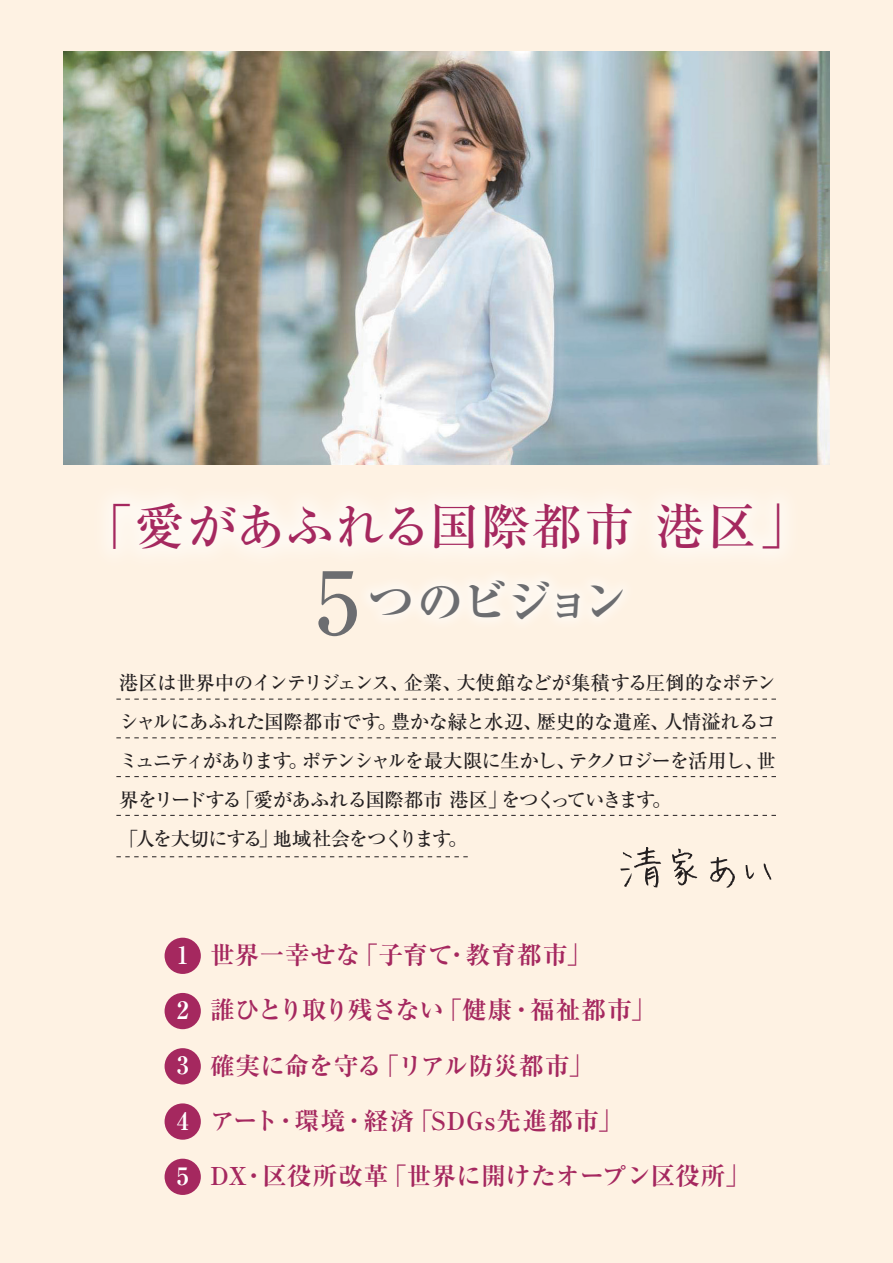
<style>
.page{position:relative;width:893px;height:1263px;background:#fef2e3}
.page>*{position:absolute;margin:0;border:0;box-sizing:border-box;transform-origin:0 0}
.t1{font:500 49.5px "Ryumin Pro";letter-spacing:.025em;color:#a5285f}
.t2{font:700 46.5px "Ryumin Pro";letter-spacing:-.06em;color:#6c6d70}
.t3{font:700 24.75px "Ryumin Pro";letter-spacing:.01em;color:#a5285f}
.t4{font:700 24.75px "Ryumin Pro";letter-spacing:-.02em;color:#a5285f}
.t5{font:700 24.75px "Ryumin Pro";letter-spacing:.05em;color:#a5285f}
.t6{font:500 19.5px/39px "Ryumin Pro";letter-spacing:-.05em;color:#231f20}
.s1{font-weight:500;font-size:86.7px}
.s2{font-size:24px;color:#fff}
</style>
<div class="page">
<img style="left:64px;top:51px;width:765px;height:413px">
<div style="left:89px;top:480px;width:714px;height:93px;background:#fef6eb"></div>
<div style="left:356px;top:566px;width:281px;height:68px;background:#fef4e8"></div>
<svg style="left:116px;top:699px;width:660px;height:1px"></svg>
<svg style="left:116px;top:738px;width:660px;height:1px"></svg>
<svg style="left:116px;top:776px;width:660px;height:1px"></svg>
<svg style="left:116px;top:815px;width:660px;height:1px"></svg>
<svg style="left:116px;top:856px;width:352px;height:1px"></svg>
<svg style="left:620px;top:847px;width:151px;height:41px"></svg>
<div style="left:165px;top:938px;width:36px;height:36px;background:#a5285f;border-radius:50%"></div>
<div style="left:165px;top:993px;width:36px;height:36px;background:#a5285f;border-radius:50%"></div>
<div style="left:165px;top:1048px;width:36px;height:36px;background:#a5285f;border-radius:50%"></div>
<div style="left:165px;top:1103px;width:36px;height:37px;background:#a5285f;border-radius:50%"></div>
<div style="left:165px;top:1159px;width:36px;height:36px;background:#a5285f;border-radius:50%"></div>
<h1 class="t1" style="left:84px;top:488px;width:727px">「愛があふれる国際都市 港区」</h1>
<h2 class="t2" style="left:316px;top:565px;width:314px"><span class="s1">5</span> つのビジョン</h2>
<p class="t6" style="left:119px;top:661px;width:658px">港区は世界中のインテリジェンス、企業、大使館などが集積する圧倒的なポテンシャルにあふれた国際都市です。豊かな緑と水辺、歴史的な遺産、人情溢れるコミュニティがあります。ポテンシャルを最大限に生かし、テクノロジーを活用し、世界をリードする「愛があふれる国際都市 港区」をつくっていきます。<br>「人を大切にする」地域社会をつくります。</p>
<p class="t3" style="left:177px;top:935px;width:416px"><span class="s2">1</span> 世界一幸せな「子育て・教育都市」</p>
<p class="t4" style="left:177px;top:990px;width:480px"><span class="s2">2</span> 誰ひとり取り残さない「健康・福祉都市」</p>
<p class="t3" style="left:177px;top:1046px;width:418px"><span class="s2">3</span> 確実に命を守る「リアル防災都市」</p>
<p class="t5" style="left:177px;top:1101px;width:447px"><span class="s2">4</span> アート・環境・経済「SDGs先進都市」</p>
<p class="t3" style="left:177px;top:1156px;width:575px"><span class="s2">5</span> DX・区役所改革「世界に開けたオープン区役所」</p>
</div>
